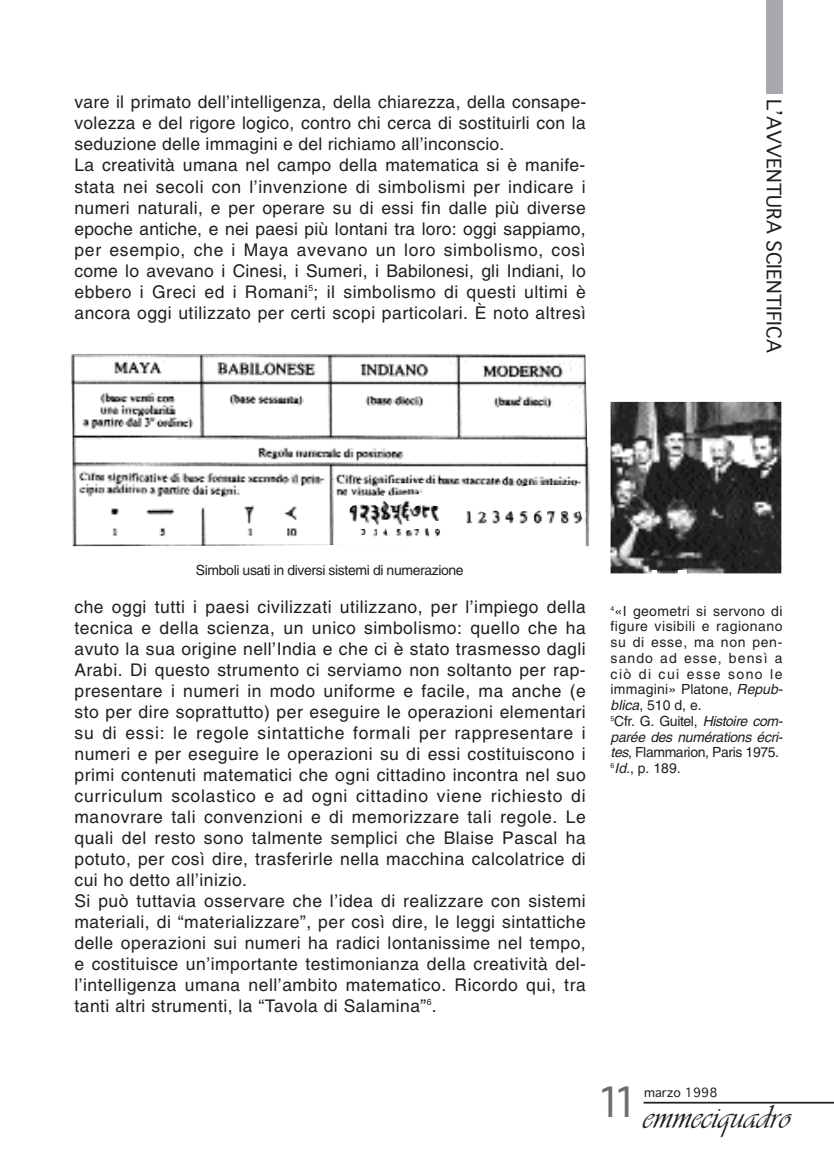
<style>
.page{position:relative;width:834px;height:1161px;background:#fff}
.page>*{position:absolute;margin:0;border:0;box-sizing:border-box;transform-origin:0 0}
.t1{font:40.25px "Geneva";color:#6c6d70}
.t2{font:35px "Vivaldii";color:#231f20}
.t3{font:19.25px "Geneva";color:#231f20}
.t4{font:17.5px/21px "Helvetica";letter-spacing:.03em;color:#231f20}
.t5{font:14px/15.8px "Helvetica";letter-spacing:.015em;color:#231f20}
.t6{font:14px "Helvetica";letter-spacing:-.03em;color:#231f20}
.t7{font:12.25px "Geneva";color:#231f20}
.s1{font-style:italic}
</style>
<div class="page">
<hr style="left:643px;top:1102px;width:190px;height:1px;background:#231f20">
<div style="left:766px;top:0;width:17px;height:94px;background:#a8a9ad"></div>
<img style="left:610px;top:402px;width:171px;height:171px">
<img style="left:71px;top:354px;width:519px;height:192px">
<p class="t4" style="left:74px;top:93px;width:513px">vare il primato dell’intelligenza, della chiarezza, della consape&shy;volezza e del rigore logico, contro chi cerca di sostituirli con la seduzione delle immagini e del richiamo all’inconscio.<br>La creatività umana nel campo della matematica si è manife&shy;stata nei secoli con l’invenzione di simbolismi per indicare i numeri naturali, e per operare su di essi fin dalle più diverse epoche antiche, e nei paesi più lontani tra loro: oggi sappiamo, per esempio, che i Maya avevano un loro simbolismo, così come lo avevano i Cinesi, i Sumeri, i Babilonesi, gli Indiani, lo ebbero i Greci ed i Romani<sup>5</sup>; il simbolismo di questi ultimi è ancora oggi utilizzato per certi scopi particolari. È noto altresì</p>
<p class="t3" style="left:784px;top:99px;width:255px;rotate:90deg">L’AVVENTURA SCIENTIFICA</p>
<p class="t6" style="left:196px;top:565px;width:269px">Simboli usati in diversi sistemi di numerazione</p>
<p class="t4" style="left:74px;top:597px;width:513px">che oggi tutti i paesi civilizzati utilizzano, per l’impiego della tecnica e della scienza, un unico simbolismo: quello che ha avuto la sua origine nell’India e che ci è stato trasmesso dagli Arabi. Di questo strumento ci serviamo non soltanto per rap&shy;presentare i numeri in modo uniforme e facile, ma anche (e sto per dire soprattutto) per eseguire le operazioni elementari su di essi: le regole sintattiche formali per rappresentare i numeri e per eseguire le operazioni su di essi costituiscono i primi contenuti matematici che ogni cittadino incontra nel suo curriculum scolastico e ad ogni cittadino viene richiesto di manovrare tali convenzioni e di memorizzare tali regole. Le quali del resto sono talmente semplici che Blaise Pascal ha potuto, per così dire, trasferirle nella macchina calcolatrice di cui ho detto all’inizio.<br>Si può tuttavia osservare che l’idea di realizzare con sistemi materiali, di “materializzare”, per così dire, le leggi sintattiche delle operazioni sui numeri ha radici lontanissime nel tempo, e costituisce un’importante testimonianza della creatività del&shy;l’intelligenza umana nell’ambito matematico. Ricordo qui, tra tanti altri strumenti, la “Tavola di Salamina”<sup>6</sup>.</p>
<p class="t5" style="left:610px;top:604px;width:174px"><sup>4</sup>«I geometri si servono di figure visibili e ragionano su di esse, ma non pen&shy;sando ad esse, bensì a ciò di cui esse sono le immagini» Platone, <span class="s1">Repub&shy;blica</span>, 510 d, e.<br><sup>5</sup>Cfr. G. Guitel, <span class="s1">Histoire com&shy;parée des numérations écri&shy;tes</span>, Flammarion, Paris 1975.<br><sup>6</sup><span class="s1">Id.</span>, p. 189.</p>
<h1 class="t1" style="left:596px;top:1080px;width:44px">11</h1>
<p class="t7" style="left:644px;top:1085px;width:75px">marzo 1998</p>
<h2 class="t2" style="left:642px;top:1095px;width:149px">emmeciquadro</h2>
</div>
